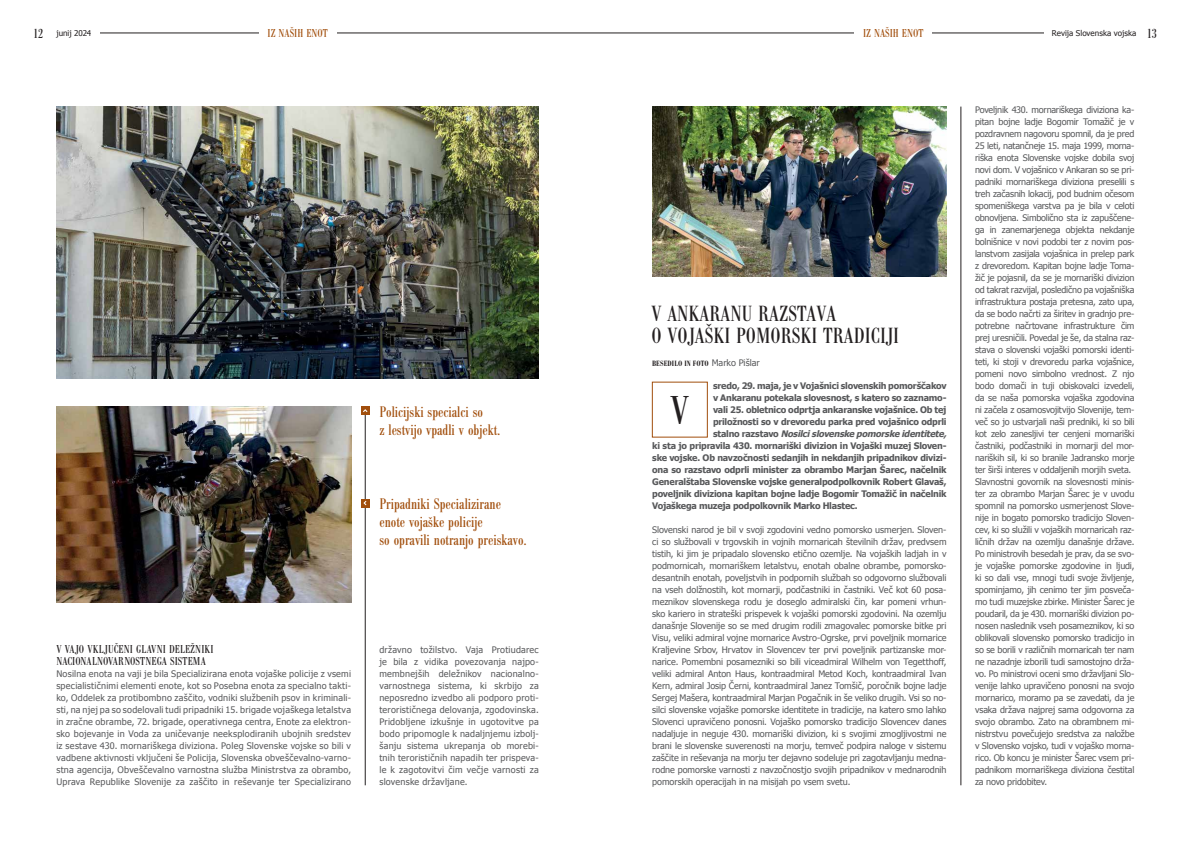
<style>
.page{position:relative;width:1191px;height:842px;background:#fff}
.page>*{position:absolute;margin:0;border:0;box-sizing:border-box;transform-origin:0 0}
.t1{font:condensed 42px "Bodoni Ant TEE";color:#231f20}
.t2{font:condensed 22.9px/22.9px "Bodoni Ant TEE";color:#231f20}
.t3{font:condensed 16px/18px "Bodoni Ant TEE";color:#a14e0c}
.t4{font:condensed 12px/12px "Bodoni Ant TEE";letter-spacing:.005em;color:#231f20}
.t5{font:condensed 12px "Bodoni Ant TEE";color:#a14e0c}
.t6{font:9px/12px "Tahoma";letter-spacing:-.02em;color:#58595b;text-align:justify}
.t7{font:700 9px "Tahoma";letter-spacing:-.025em;color:#58595b}
.t8{font:italic 700 9px "Tahoma";color:#58595b}
.t9{font:8px "Tahoma";color:#231f20}
.t10{font:600 condensed 8px "Bodoni Ant TEE";letter-spacing:.02em;color:#231f20}
.s1{font-family:"Bodoni Ant TEE";font-stretch:condensed;font-size:14px}
.s2{font-family:"Tahoma";font-weight:400;font-stretch:normal;font-size:9px;color:#58595b}
.s3{font-style:normal}
</style>
<div class="page">
<hr style="left:14px;top:33px;width:1030px;height:1px;background:#231f20">
<div style="left:0;top:21px;width:99px;height:23px;background:#fff"></div>
<div style="left:259px;top:23px;width:77px;height:20px;background:#fff"></div>
<div style="left:854px;top:23px;width:78px;height:20px;background:#fff"></div>
<hr style="left:365px;top:406px;width:1px;height:379px;background:#231f20">
<img style="left:57px;top:107px;width:482px;height:271px">
<img style="left:57px;top:406px;width:294px;height:197px">
<svg style="left:361px;top:406px;width:9px;height:9px"></svg>
<svg style="left:361px;top:499px;width:9px;height:8px"></svg>
<img style="left:652px;top:107px;width:294px;height:170px">
<hr style="left:960px;top:107px;width:1px;height:678px;background:#231f20">
<p class="t9" style="left:33px;top:28px;width:60px"><span class="s1">12</span> junij 2024</p>
<h3 class="t5" style="left:267px;top:27px;width:62px">IZ NAŠIH ENOT</h3>
<h3 class="t5" style="left:863px;top:27px;width:62px">IZ NAŠIH ENOT</h3>
<p class="t9" style="left:1052px;top:28px;width:107px">Revija Slovenska vojska <span class="s1">13</span></p>
<h3 class="t3" style="left:379px;top:403px;width:123px">Policijski specialci so<br>z lestvijo vpadli v objekt.</h3>
<h3 class="t3" style="left:379px;top:495px;width:149px">Pripadniki Specializirane enote vojaške policije<br>so opravili notranjo preiskavo.</h3>
<h3 class="t4" style="left:56px;top:644px;width:159px">V VAJO VKLJUČENI GLAVNI DELEŽNIKI<br>NACIONALNOVARNOSTNEGA SISTEMA</h3>
<p class="t6" style="left:56px;top:668px;width:296px">Nosilna enota na vaji je bila Specializirana enota vojaške policije z vsemi specialističnimi elementi enote, kot so Posebna enota za specialno takti&shy;ko, Oddelek za protibombno zaščito, vodniki službenih psov in kriminali&shy;sti, na njej pa so sodelovali tudi pripadniki 15. brigade vojaškega letalstva in zračne obrambe, 72. brigade, operativnega centra, Enote za elektron&shy;sko bojevanje in Voda za uničevanje neeksplodiranih ubojnih sredstev iz sestave 430. mornariškega diviziona. Poleg Slovenske vojske so bili v vadbene aktivnosti vključeni še Policija, Slovenska obveščevalno-varno&shy;stna agencija, Obveščevalno varnostna služba Ministrstva za obrambo, Uprava Republike Slovenije za zaščito in reševanje ter Specializirano</p>
<p class="t6" style="left:379px;top:643px;width:161px">državno tožilstvo. Vaja Protiudarec je bila z vidika povezovanja najpo&shy;membnejših deležnikov nacionalno&shy;varnostnega sistema, ki skrbijo za neposredno izvedbo ali podporo proti&shy;terorističnega delovanja, zgodovinska.<br>Pridobljene izkušnje in ugotovitve pa bodo pripomogle k nadaljnjemu izbolj&shy;šanju sistema ukrepanja ob morebi&shy;tnih terorističnih napadih ter prispeva&shy;le k zagotovitvi čim večje varnosti za slovenske državljane.</p>
<h2 class="t2" style="left:651px;top:302px;width:249px">V ANKARANU RAZSTAVA<br>O VOJAŠKI POMORSKI TRADICIJI</h2>
<p class="t10" style="left:652px;top:359px;width:109px">BESEDILO IN FOTO <span class="s2">Marko Pišlar</span></p>
<p class="t7" style="left:713px;top:380px;width:235px">sredo, 29. maja, je v Vojašnici slovenskih pomorščakov</p>
<p class="t7" style="left:713px;top:392px;width:235px">v Ankaranu potekala slovesnost, s katero so zaznamo-</p>
<p class="t7" style="left:713px;top:404px;width:235px">vali 25. obletnico odprtja ankaranske vojašnice. Ob tej</p>
<p class="t7" style="left:713px;top:416px;width:235px">priložnosti so v drevoredu parka pred vojašnico odprli</p>
<p class="t8" style="left:713px;top:428px;width:235px"><span class="s3">s t a l n o r a z s t a v o</span> Nosilcislovenske pomorske identitete,</p>
<p class="t7" style="left:652px;top:440px;width:296px">ki sta jo pripravila 430. mornariški divizion in Vojaški muzej Sloven-</p>
<p class="t7" style="left:652px;top:452px;width:296px">ske vojske. Ob navzočnosti sedanjih in nekdanjih pripadnikov divizi-</p>
<p class="t7" style="left:652px;top:464px;width:296px">ona so razstavo odprli minister za obrambo Marjan Šarec, načelnik</p>
<p class="t7" style="left:652px;top:476px;width:296px">Generalštaba Slovenske vojske generalpodpolkovnik Robert Glavaš,</p>
<p class="t7" style="left:652px;top:488px;width:296px">poveljnik diviziona kapitan bojne ladje Bogomir Tomažič in načelnik</p>
<p class="t7" style="left:652px;top:500px;width:207px">Vojaškega muzeja podpolkovnik Marko Hlastec.</p>
<p class="t6" style="left:652px;top:524px;width:296px">Slovenski narod je bil v svoji zgodovini vedno pomorsko usmerjen. Sloven&shy;ci so službovali v trgovskih in vojnih mornaricah številnih držav, predvsem tistih, ki jim je pripadalo slovensko etično ozemlje. Na vojaških ladjah in v podmornicah, mornariškem letalstvu, enotah obalne obrambe, pomorsko&shy;desantnih enotah, poveljstvih in podpornih službah so odgovorno službovali na vseh dolžnostih, kot mornarji, podčastniki in častniki. Več kot 60 posa&shy;meznikov slovenskega rodu je doseglo admiralski čin, kar pomeni vrhun&shy;sko kariero in strateški prispevek k vojaški pomorski zgodovini. Na ozemlju današnje Slovenije so se med drugim rodili zmagovalec pomorske bitke pri Visu, veliki admiral vojne mornarice Avstro-Ogrske, prvi poveljnik mornarice Kraljevine Srbov, Hrvatov in Slovencev ter prvi poveljnik partizanske mor&shy;narice. Pomembni posamezniki so bili viceadmiral Wilhelm von Tegetthoff, veliki admiral Anton Haus, kontraadmiral Metod Koch, kontraadmiral Ivan Kern, admiral Josip Černi, kontraadmiral Janez Tomšič, poročnik bojne ladje Sergej Mašera, kontraadmiral Marjan Pogačnik in še veliko drugih. Vsi so no&shy;silci slovenske vojaške pomorske identitete in tradicije, na katero smo lahko Slovenci upravičeno ponosni. Vojaško pomorsko tradicijo Slovencev danes nadaljuje in neguje 430. mornariški divizion, ki s svojimi zmogljivostmi ne brani le slovenske suverenosti na morju, temveč podpira naloge v sistemu zaščite in reševanja na morju ter dejavno sodeluje pri zagotavljanju medna&shy;rodne pomorske varnosti z navzočnostjo svojih pripadnikov v mednarodnih pomorskih operacijah in na misijah po vsem svetu.</p>
<h1 class="t1" style="left:670px;top:388px;width:20px">V</h1>
<p class="t6" style="left:975px;top:104px;width:161px;text-align:left">Poveljnik 430. mornariškega diviziona ka&shy;pitan bojne ladje Bogomir Tomažič je v pozdravnem nagovoru spomnil, da je pred 25 leti, natančneje 15. maja 1999, morna&shy;riška enota Slovenske vojske dobila svoj novi dom. V vojašnico v Ankaran so se pri&shy;padniki mornariškega diviziona preselili s treh začasnih lokacij, pod budnim očesom spomeniškega varstva pa je bila v celoti obnovljena. Simbolično sta iz zapuščene&shy;ga in zanemarjenega objekta nekdanje bolnišnice v novi podobi ter z novim pos&shy;lanstvom zasijala vojašnica in prelep park z drevoredom. Kapitan bojne ladje Toma&shy;žič je pojasnil, da se je mornariški divizion od takrat razvijal, posledično pa vojašniška infrastruktura postaja pretesna, zato upa, da se bodo načrti za širitev in gradnjo pre&shy;potrebne načrtovane infrastrukture čim prej uresničili. Povedal je še, da stalna raz&shy;stava o slovenski vojaški pomorski identi&shy;teti, ki stoji v drevoredu parka vojašnice, pomeni novo simbolno vrednost. Z njo bodo domači in tuji obiskovalci izvedeli, da se naša pomorska vojaška zgodovina ni začela z osamosvojitvijo Slovenije, tem&shy;več so jo ustvarjali naši predniki, ki so bili kot zelo zanesljivi ter cenjeni mornariški častniki, podčastniki in mornarji del mor&shy;nariških sil, ki so branile Jadransko morje ter širši interes v oddaljenih morjih sveta.<br>Slavnostni govornik na slovesnosti minis&shy;ter za obrambo Marjan Šarec je v uvodu spomnil na pomorsko usmerjenost Slove&shy;nije in bogato pomorsko tradicijo Sloven&shy;cev, ki so služili v vojaških mornaricah raz&shy;ličnih držav na ozemlju današnje države.<br>Po ministrovih besedah je prav, da se svo&shy;je vojaške pomorske zgodovine in ljudi, ki so dali vse, mnogi tudi svoje življenje, spominjamo, jih cenimo ter jim posveča&shy;mo tudi muzejske zbirke. Minister Šarec je poudaril, da je 430. mornariški divizion po&shy;nosen naslednik vseh posameznikov, ki so oblikovali slovensko pomorsko tradicijo in so se borili v različnih mornaricah ter nam ne nazadnje izborili tudi samostojno drža&shy;vo. Po ministrovi oceni smo državljani Slo&shy;venije lahko upravičeno ponosni na svojo mornarico, moramo pa se zavedati, da je vsaka država najprej sama odgovorna za svojo obrambo. Zato na obrambnem mi&shy;nistrstvu povečujejo sredstva za naložbe v Slovensko vojsko, tudi v vojaško morna&shy;rico. Ob koncu je minister Šarec vsem pri&shy;padnikom mornariškega diviziona čestital za novo pridobitev.</p>
</div>
